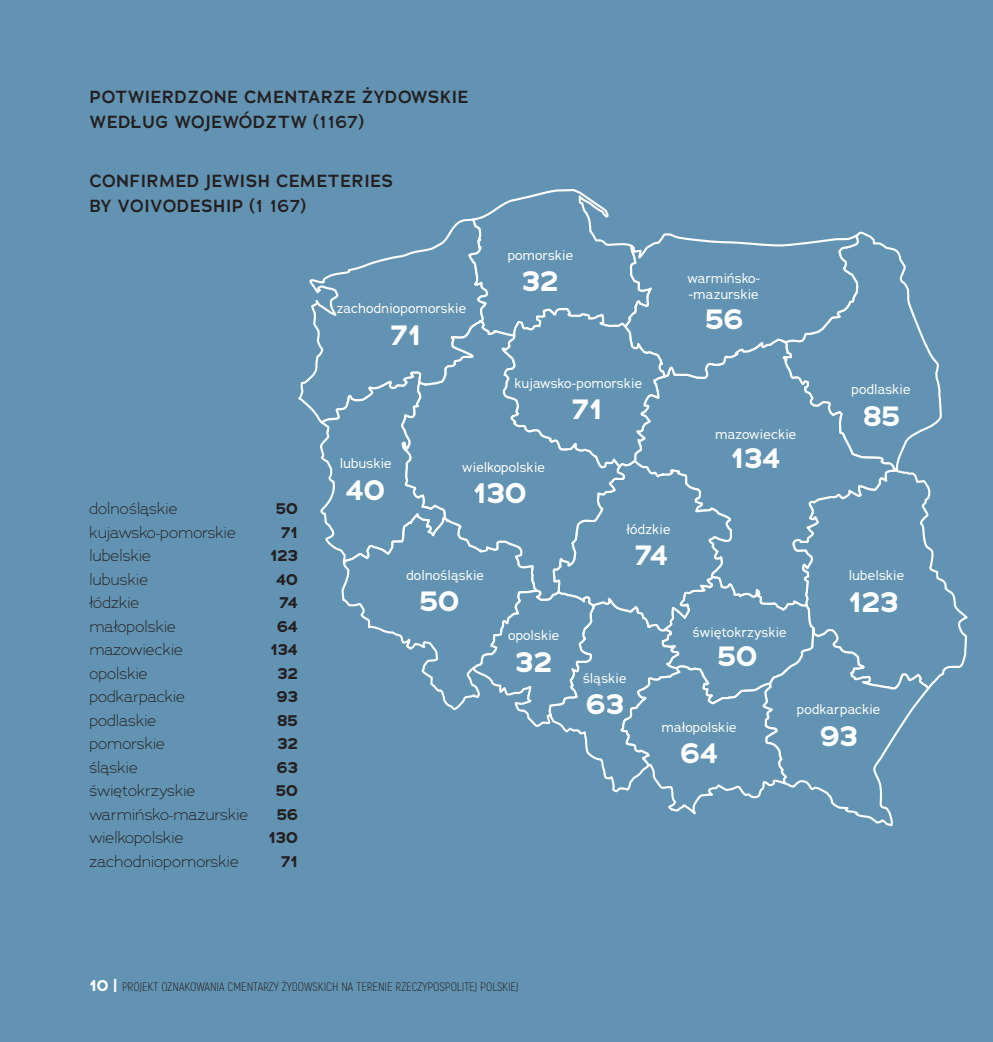
<style>
.page{position:relative;width:993px;height:1042px;background:#fff}
.page>*{position:absolute;margin:0;border:0;box-sizing:border-box;transform-origin:0 0}
.t1{font:700 28.7px "Adrianna";color:#fff}
.t2{font:700 28.53px "Adrianna";color:#fff}
.head_1{font:600 17.5px/24.5px "Adrianna";letter-spacing:.025em;color:#231f20}
.lista_2{font:300 15.75px "Adrianna";color:#231f20}
.lista_2-2{font:700 15.75px "Adrianna";color:#231f20}
.t3{font:13.47px/16.1px "Adrianna";letter-spacing:.02em;color:#fff}
.body{font:300 12.25px "Akrobat";color:#231f20}
.s1{font-family:"Adrianna";font-weight:700;font-size:15.75px;color:#fff}
</style>
<div class="page">
<div style="left:0;top:0;width:992px;height:1042px;background:#6393b2"></div>
<svg style="left:298px;top:189px;width:669px;height:637px"></svg>
<p class="head_1" style="left:89px;top:85px;width:380px">POTWIERDZONE CMENTARZE ŻYDOWSKIE<br>WEDŁUG WOJEWÓDZTW (1167)</p>
<p class="head_1" style="left:89px;top:169px;width:305px">CONFIRMED JEWISH CEMETERIES<br>BY VOIVODESHIP (1 167)</p>
<p class="t3" style="left:337px;top:300px;width:131px">zachodniopomorskie</p>
<p class="t2" style="left:390px;top:316px;width:33px">71</p>
<p class="t3" style="left:507px;top:247px;width:67px">pomorskie</p>
<p class="t2" style="left:521px;top:262px;width:38px">32</p>
<p class="t3" style="left:514px;top:375px;width:129px">kujawsko-pomorskie</p>
<p class="t2" style="left:571px;top:390px;width:33px">71</p>
<p class="t3" style="left:340px;top:455px;width:53px">lubuskie</p>
<p class="t3" style="left:462px;top:459px;width:84px">wielkopolskie</p>
<p class="t3" style="left:687px;top:270px;width:74px">warmińsko--mazurskie</p>
<p class="t2" style="left:705px;top:300px;width:40px">56</p>
<p class="t3" style="left:715px;top:426px;width:83px">mazowieckie</p>
<p class="t2" style="left:730px;top:439px;width:51px">134</p>
<p class="t3" style="left:851px;top:381px;width:61px">podlaskie</p>
<p class="t2" style="left:863px;top:397px;width:38px">85</p>
<p class="lista_2" style="left:89px;top:499px;width:90px">dolnośląskie</p>
<p class="lista_2-2" style="left:276px;top:498px;width:24px">50</p>
<p class="lista_2" style="left:89px;top:522px;width:148px">kujawsko-pomorskie</p>
<p class="lista_2-2" style="left:280px;top:522px;width:19px">71</p>
<p class="lista_2" style="left:89px;top:546px;width:63px">lubelskie</p>
<p class="lista_2-2" style="left:270px;top:545px;width:29px">123</p>
<p class="lista_2" style="left:89px;top:569px;width:60px">lubuskie</p>
<p class="lista_2-2" style="left:276px;top:569px;width:24px">40</p>
<p class="lista_2" style="left:89px;top:593px;width:52px">łódzkie</p>
<p class="lista_2-2" style="left:279px;top:592px;width:20px">74</p>
<p class="lista_2" style="left:89px;top:616px;width:88px">małopolskie</p>
<p class="lista_2-2" style="left:277px;top:616px;width:22px">64</p>
<p class="lista_2" style="left:89px;top:640px;width:95px">mazowieckie</p>
<p class="lista_2-2" style="left:270px;top:639px;width:29px">134</p>
<p class="lista_2" style="left:89px;top:663px;width:60px">opolskie</p>
<p class="lista_2-2" style="left:277px;top:662px;width:22px">32</p>
<p class="lista_2" style="left:89px;top:687px;width:97px">podkarpackie</p>
<p class="lista_2-2" style="left:277px;top:686px;width:22px">93</p>
<p class="lista_2" style="left:89px;top:710px;width:69px">podlaskie</p>
<p class="lista_2-2" style="left:277px;top:709px;width:22px">85</p>
<p class="lista_2" style="left:89px;top:734px;width:77px">pomorskie</p>
<p class="lista_2-2" style="left:277px;top:733px;width:22px">32</p>
<p class="lista_2" style="left:89px;top:757px;width:50px">śląskie</p>
<p class="lista_2-2" style="left:277px;top:756px;width:23px">63</p>
<p class="lista_2" style="left:89px;top:781px;width:108px">świętokrzyskie</p>
<p class="lista_2-2" style="left:276px;top:780px;width:24px">50</p>
<p class="lista_2" style="left:89px;top:804px;width:160px">warmińsko-mazurskie</p>
<p class="lista_2-2" style="left:277px;top:803px;width:23px">56</p>
<p class="lista_2" style="left:89px;top:828px;width:96px">wielkopolskie</p>
<p class="lista_2-2" style="left:268px;top:827px;width:31px">130</p>
<p class="lista_2" style="left:89px;top:851px;width:151px">zachodniopomorskie</p>
<p class="lista_2-2" style="left:280px;top:850px;width:19px">71</p>
<p class="t2" style="left:345px;top:471px;width:41px">40</p>
<p class="t1" style="left:473px;top:474px;width:55px">130</p>
<p class="t3" style="left:406px;top:566px;width:79px">dolnośląskie</p>
<p class="t2" style="left:419px;top:582px;width:41px">50</p>
<p class="t3" style="left:508px;top:627px;width:53px">opolskie</p>
<p class="t2" style="left:515px;top:642px;width:38px">32</p>
<p class="t3" style="left:626px;top:521px;width:45px">łódzkie</p>
<p class="t2" style="left:634px;top:536px;width:35px">74</p>
<p class="t3" style="left:582px;top:670px;width:45px">śląskie</p>
<p class="t2" style="left:586px;top:685px;width:40px">63</p>
<p class="t3" style="left:692px;top:624px;width:96px">świętokrzyskie</p>
<p class="t2" style="left:717px;top:637px;width:41px">50</p>
<p class="t3" style="left:661px;top:719px;width:76px">małopolskie</p>
<p class="t2" style="left:680px;top:734px;width:39px">64</p>
<p class="t3" style="left:848px;top:566px;width:57px">lubelskie</p>
<p class="t2" style="left:848px;top:583px;width:52px">123</p>
<p class="t3" style="left:796px;top:701px;width:85px">podkarpackie</p>
<p class="t2" style="left:819px;top:717px;width:39px">93</p>
<p class="body" style="left:89px;top:979px;width:430px"><span class="s1">10 |</span> PROJEKT OZNAKOWANIA CMENTARZY ŻYDOWSKICH NA TERENIE RZECZYPOSPOLITEJ POLSKIEJ</p>
</div>
